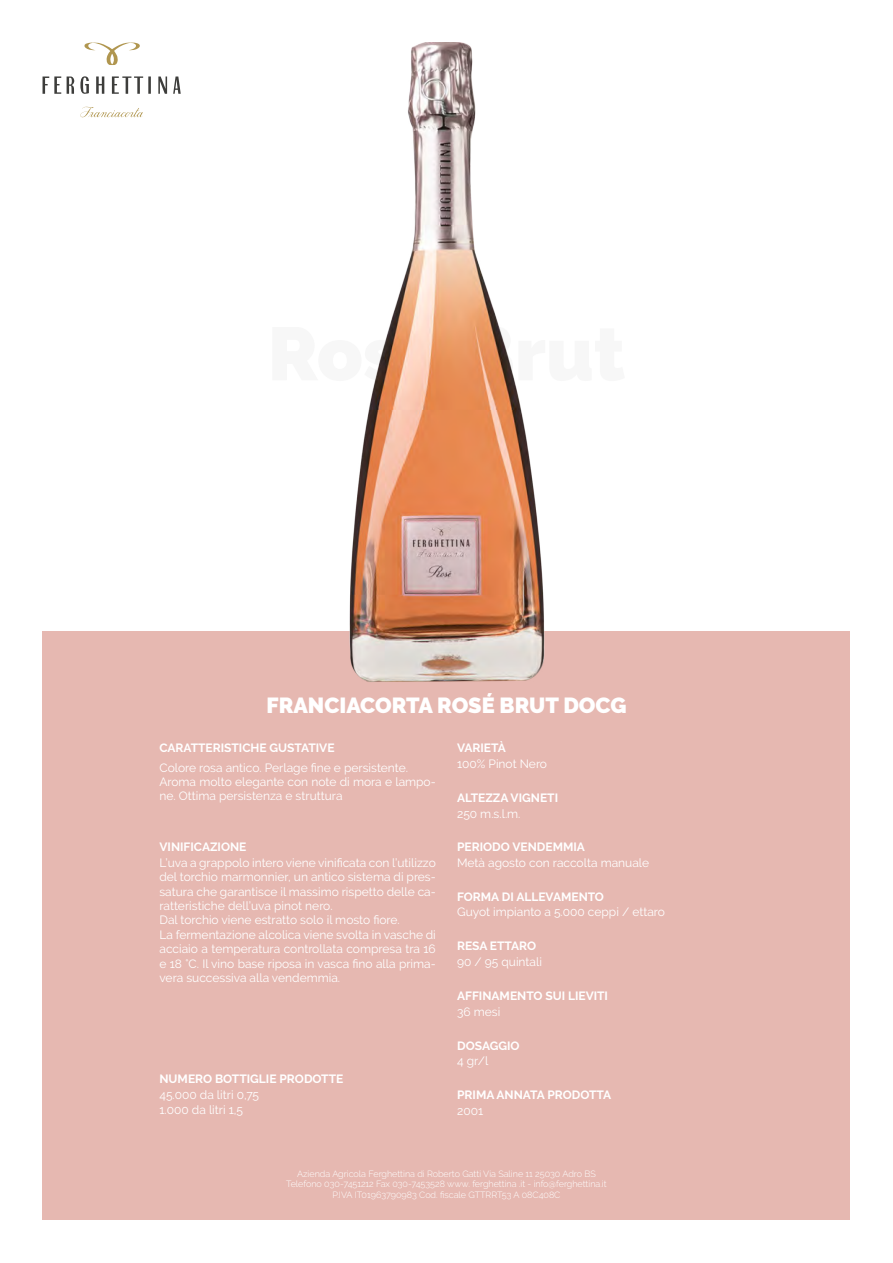
<style>
.page{position:relative;width:893px;height:1263px;background:#fff}
.page>*{position:absolute;margin:0;border:0;box-sizing:border-box;transform-origin:0 0}
.t1{font:900 21.75px "Raleway";color:#fff}
.t2{font:12px/14.4px "Raleway";color:#fff}
.t3{font:700 12px "Raleway";color:#fff}
.t4{font:300 9px/10.8px "Raleway";color:#fff;text-align:center}
</style>
<div class="page">
<div style="left:43px;top:631px;width:807px;height:589px;background:#e6b8b1"></div>
<img style="left:349px;top:43px;width:196px;height:639px">
<svg style="left:84px;top:42px;width:56px;height:23px"></svg>
<svg style="left:43px;top:76px;width:18px;height:18px"></svg>
<svg style="left:67px;top:77px;width:7px;height:17px"></svg>
<svg style="left:112px;top:76px;width:31px;height:18px"></svg>
<hr style="left:148px;top:76px;width:3px;height:18px;background:#3d3d3b">
<svg style="left:96px;top:76px;width:8px;height:18px"></svg>
<svg style="left:80px;top:76px;width:9px;height:18px"></svg>
<svg style="left:173px;top:77px;width:8px;height:17px"></svg>
<svg style="left:158px;top:76px;width:9px;height:18px"></svg>
<svg style="left:80px;top:107px;width:63px;height:11px"></svg>
<h1 class="t1" style="left:266px;top:693px;width:362px">FRANCIACORTA ROSÉ BRUT DOCG</h1>
<p class="t3" style="left:159px;top:741px;width:177px">CARATTERISTICHE GUSTATIVE</p>
<p class="t2" style="left:159px;top:760px;width:278px">Colore rosa antico. Perlage fine e persistente.<br>Aroma molto elegante con note di mora e lampo&shy;ne. Ottima persistenza e struttura</p>
<p class="t3" style="left:159px;top:840px;width:89px">VINIFICAZIONE</p>
<p class="t2" style="left:159px;top:855px;width:278px">L’uva a grappolo intero viene vinificata con l’utilizzo del torchio marmonnier, un antico sistema di pres&shy;satura che garantisce il massimo rispetto delle ca&shy;ratteristiche dell’uva pinot nero.<br>Dal torchio viene estratto solo il mosto fiore.<br>La fermentazione alcolica viene svolta in vasche di acciaio a temperatura controllata compresa tra 16 e 18 °C. Il vino base riposa in vasca fino alla prima&shy;vera successiva alla vendemmia.</p>
<p class="t3" style="left:159px;top:1072px;width:185px">NUMERO BOTTIGLIE PRODOTTE</p>
<p class="t2" style="left:159px;top:1088px;width:101px">45.000 da litri 0,75<br>1.000 da litri 1,5</p>
<p class="t3" style="left:457px;top:741px;width:50px">VARIETÀ</p>
<p class="t2" style="left:457px;top:757px;width:91px">100% Pinot Nero</p>
<p class="t3" style="left:457px;top:791px;width:102px">ALTEZZA VIGNETI</p>
<p class="t2" style="left:457px;top:806px;width:65px">250 m.s.l.m.</p>
<p class="t3" style="left:457px;top:840px;width:129px">PERIODO VENDEMMIA</p>
<p class="t2" style="left:457px;top:855px;width:194px">Metà agosto con raccolta manuale</p>
<p class="t3" style="left:457px;top:890px;width:148px">FORMA DI ALLEVAMENTO</p>
<p class="t2" style="left:457px;top:905px;width:209px">Guyot impianto a 5.000 ceppi / ettaro</p>
<p class="t3" style="left:457px;top:939px;width:81px">RESA ETTARO</p>
<p class="t2" style="left:457px;top:955px;width:86px">90 / 95 quintali</p>
<p class="t3" style="left:457px;top:989px;width:152px">AFFINAMENTO SUI LIEVITI</p>
<p class="t2" style="left:457px;top:1004px;width:45px">36 mesi</p>
<p class="t3" style="left:457px;top:1038px;width:64px">DOSAGGIO</p>
<p class="t2" style="left:457px;top:1054px;width:33px">4 gr/l</p>
<p class="t3" style="left:457px;top:1088px;width:156px">PRIMA ANNATA PRODOTTA</p>
<p class="t2" style="left:457px;top:1103px;width:28px">2001</p>
<p class="t4" style="left:286px;top:1168px;width:322px">Azienda Agricola Ferghettina di Roberto Gatti Via Saline 11 25030 Adro BS<br>Telefono 030-7451212 Fax 030-7453528 www. ferghettina .it - info@ferghettina.it<br>P.IVA IT01963790983 Cod. fiscale GTTRRT53 A 08C408C</p>
</div>
